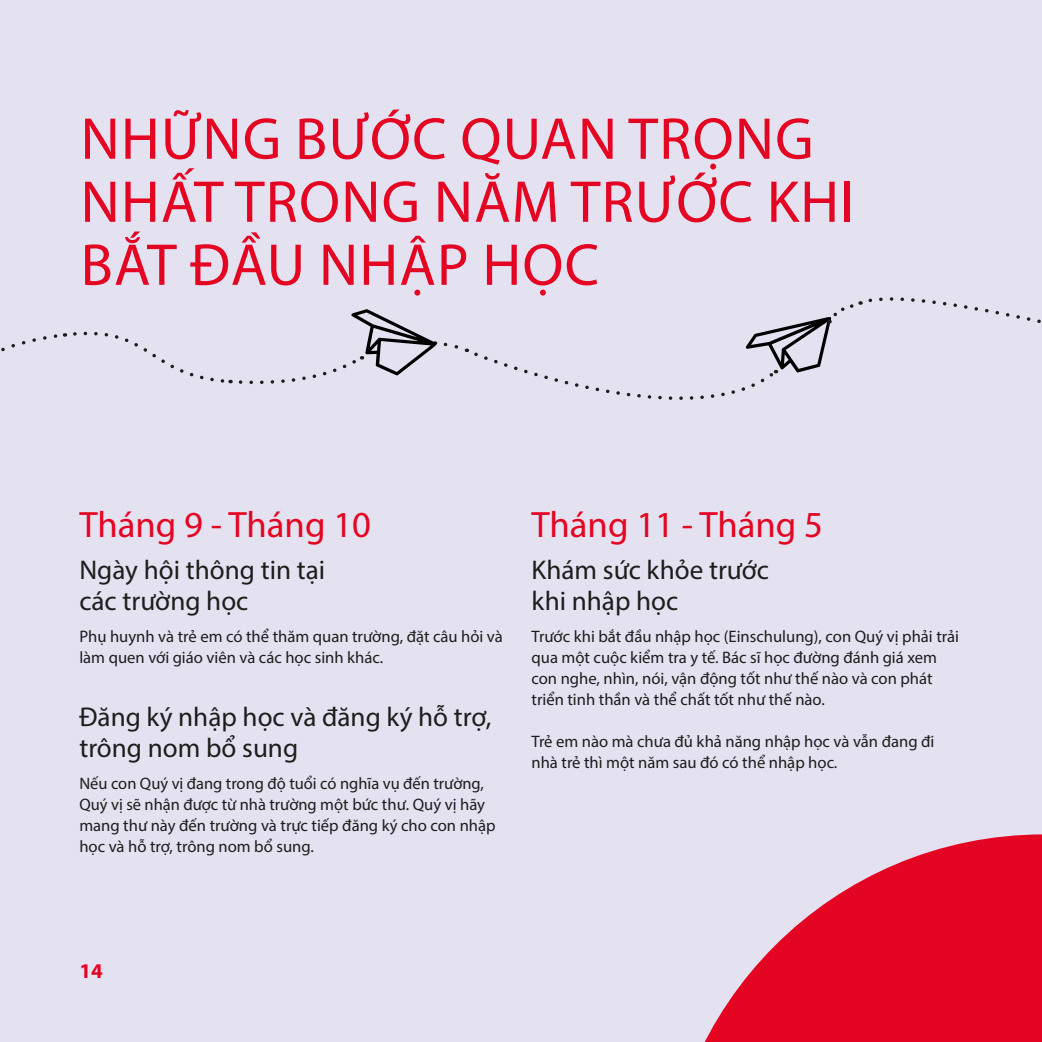
<style>
.page{position:relative;width:1042px;height:1042px;background:#e4e1f1}
.page>*{position:absolute;margin:0;border:0;box-sizing:border-box;transform-origin:0 0}
.t1{font:59.5px/63px "Myriad Pro";letter-spacing:.02em;color:#e40522}
.t2{font:36.75px "Myriad Pro";color:#e40522}
.t3{font:27.12px/31.5px "Myriad Pro";color:#1d1d1b}
.t4{font:700 21px "Myriad Pro";color:#e40522}
.t5{font:16.62px/21px "Myriad Pro";color:#1d1d1b}
</style>
<div class="page">
<svg style="left:1px;top:333px;width:64px;height:19px"></svg>
<svg style="left:73px;top:331px;width:158px;height:53px"></svg>
<svg style="left:238px;top:297px;width:803px;height:103px"></svg>
<svg style="left:704px;top:834px;width:338px;height:208px;fill:#e40522"></svg>
<h1 class="t1" style="left:81px;top:106px;width:775px">NHỮNG BƯỚC QUAN TRỌNG<br>NHẤT TRONG NĂM TRƯỚC KHI<br>BẮT ĐẦU NHẬP HỌC</h1>
<h2 class="t2" style="left:79px;top:502px;width:293px">Tháng 9 - Tháng 10</h2>
<h3 class="t3" style="left:79px;top:553px;width:247px">Ngày hội thông tin tại các trường học</h3>
<p class="t5" style="left:79px;top:625px;width:425px">Phụ huynh và trẻ em có thể thăm quan trường, đặt câu hỏi và làm quen với giáo viên và các học sinh khác.</p>
<h3 class="t3" style="left:79px;top:700px;width:414px">Đăng ký nhập học và đăng ký hỗ trợ, trông nom bổ sung</h3>
<p class="t5" style="left:79px;top:772px;width:418px">Nếu con Quý vị đang trong độ tuổi có nghĩa vụ đến trường, Quý vị sẽ nhận được từ nhà trường một bức thư. Quý vị hãy mang thư này đến trường và trực tiếp đăng ký cho con nhập học và hỗ trợ, trông nom bổ sung.</p>
<h2 class="t2" style="left:531px;top:502px;width:293px">Tháng 11 - Tháng 5</h2>
<h3 class="t3" style="left:531px;top:553px;width:239px">Khám sức khỏe trước khi nhập học</h3>
<p class="t5" style="left:531px;top:625px;width:429px">Trước khi bắt đầu nhập học (Einschulung), con Quý vị phải trải qua một cuộc kiểm tra y tế. Bác sĩ học đường đánh giá xem con nghe, nhìn, nói, vận động tốt như thế nào và con phát triển tinh thần và thể chất tốt như thế nào.</p>
<p class="t5" style="left:531px;top:730px;width:404px">Trẻ em nào mà chưa đủ khả năng nhập học và vẫn đang đi nhà trẻ thì một năm sau đó có thể nhập học.</p>
<p class="t4" style="left:79px;top:957px;width:25px">14</p>
</div>
